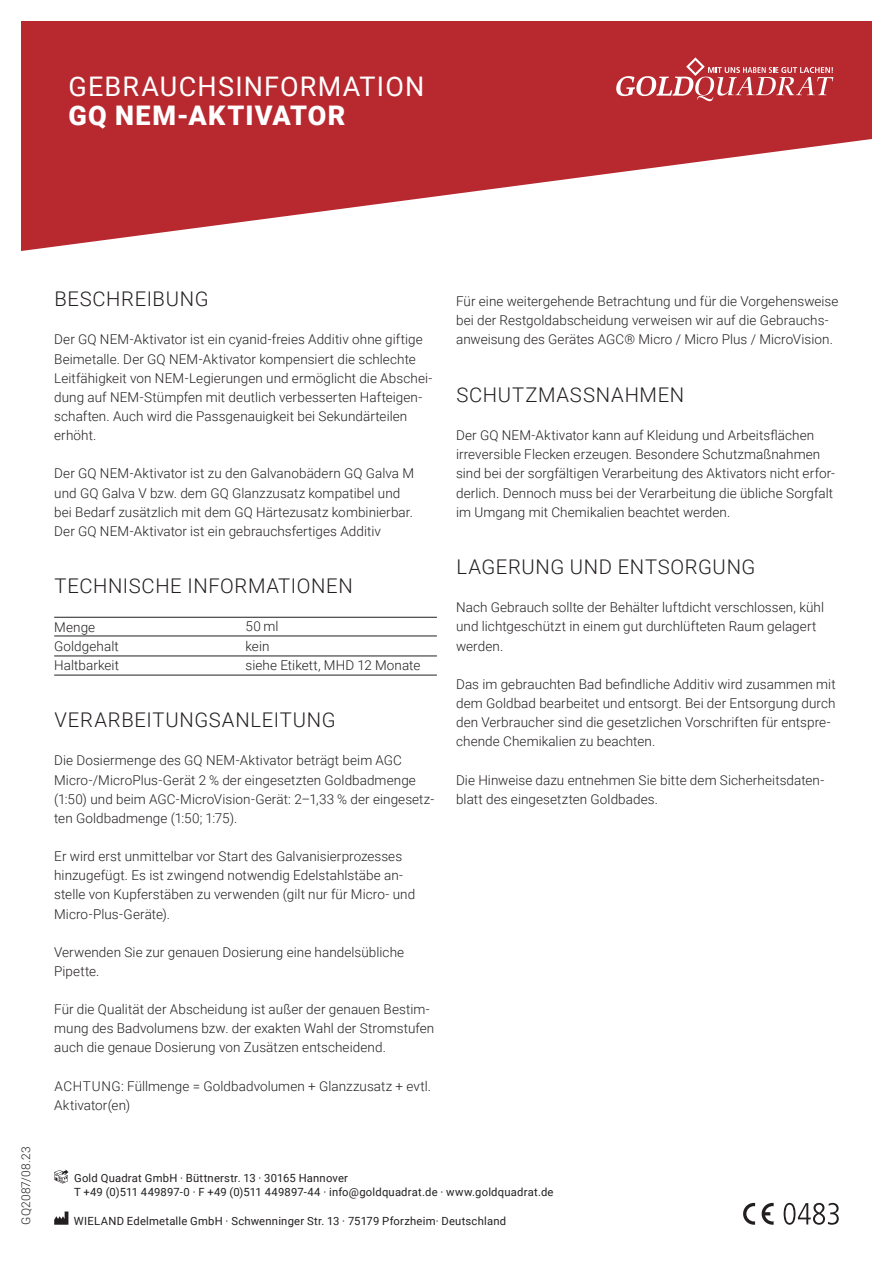
<style>
.page{position:relative;width:893px;height:1263px;background:#fff}
.page>*{position:absolute;margin:0;border:0;box-sizing:border-box;transform-origin:0 0}
.t1{font:27px "Roboto";letter-spacing:.045em;color:#fff}
.t2{font:900 27px "Roboto";letter-spacing:.045em;color:#fff}
.t3{font:300 20.25px "Roboto";letter-spacing:.03em;color:#231f20}
.t4{font:300 13.5px/19.2px "Roboto";letter-spacing:.005em;color:#231f20}
.t5{font:300 12px "Roboto";letter-spacing:.015em;color:#231f20}
.t6{font:11.25px/13.5px "Roboto";letter-spacing:.02em;color:#231f20}
</style>
<div class="page">
<svg style="left:743px;top:1203px;width:12px;height:22px"></svg>
<svg style="left:762px;top:1203px;width:12px;height:22px"></svg>
<svg style="left:784px;top:1203px;width:55px;height:22px"></svg>
<svg style="left:54px;top:1169px;width:14px;height:14px"></svg>
<svg style="left:54px;top:1211px;width:14px;height:14px"></svg>
<div style="left:21px;top:21px;width:851px;height:249px;background:#b8282f"></div>
<svg style="left:21px;top:139px;width:851px;height:131px;fill:#fff"></svg>
<hr style="left:54px;top:617px;width:383px;height:1px;background:#231f20">
<hr style="left:54px;top:656px;width:383px;height:1px;background:#231f20">
<hr style="left:54px;top:675px;width:383px;height:1px;background:#231f20">
<hr style="left:54px;top:636px;width:383px;height:1px;background:#231f20">
<svg style="left:616px;top:57px;width:217px;height:44px"></svg>
<h1 class="t1" style="left:69px;top:67px;width:357px">GEBRAUCHSINFORMATION</h1>
<h1 class="t2" style="left:69px;top:97px;width:278px">GQ NEM-AKTIVATOR</h1>
<p class="t5" style="left:18px;top:1225px;width:80px;rotate:-90deg">GQ2087/08.23</p>
<h2 class="t3" style="left:55px;top:285px;width:155px">BESCHREIBUNG</h2>
<p class="t4" style="left:54px;top:330px;width:380px">Der GQ NEM-Aktivator ist ein cyanid-freies Additiv ohne giftige Beimetalle. Der GQ NEM-Aktivator kompensiert die schlechte Leitfähigkeit von NEM-Legierungen und ermöglicht die Abschei&shy;dung auf NEM-Stümpfen mit deutlich verbesserten Hafteigen&shy;schaften. Auch wird die Passgenauigkeit bei Sekundärteilen erhöht.</p>
<p class="t4" style="left:54px;top:463px;width:361px">Der GQ NEM-Aktivator ist zu den Galvanobädern GQ Galva M und GQ Galva V bzw. dem GQ Glanzzusatz kompatibel und bei Bedarf zusätzlich mit dem GQ Härtezusatz kombinierbar.<br>Der GQ NEM-Aktivator ist ein gebrauchsfertiges Additiv</p>
<h2 class="t3" style="left:55px;top:572px;width:300px">TECHNISCHE INFORMATIONEN</h2>
<p class="t4" style="left:54px;top:617px;width:66px">Menge<br>Goldgehalt<br>Haltbarkeit</p>
<p class="t4" style="left:246px;top:617px;width:176px">50 ml<br>kein<br>siehe Etikett, MHD 12 Monate</p>
<h2 class="t3" style="left:55px;top:706px;width:283px">VERARBEITUNGSANLEITUNG</h2>
<p class="t4" style="left:54px;top:750px;width:382px">Die Dosiermenge des GQ NEM-Aktivator beträgt beim AGC Micro-/MicroPlus-Gerät 2 % der eingesetzten Goldbadmenge (1:50) und beim AGC-MicroVision-Gerät: 2–1,33 % der eingesetz&shy;ten Goldbadmenge (1:50; 1:75).</p>
<p class="t4" style="left:54px;top:846px;width:362px">Er wird erst unmittelbar vor Start des Galvanisierprozesses hinzugefügt. Es ist zwingend notwendig Edelstahlstäbe an&shy;stelle von Kupferstäben zu verwenden (gilt nur für Micro- und Micro-Plus-Geräte).</p>
<p class="t4" style="left:54px;top:942px;width:351px">Verwenden Sie zur genauen Dosierung eine handelsübliche<br>Pipette.</p>
<p class="t4" style="left:54px;top:999px;width:382px">Für die Qualität der Abscheidung ist außer der genauen Bestim&shy;mung des Badvolumens bzw. der exakten Wahl der Stromstufen auch die genaue Dosierung von Zusätzen entscheidend.</p>
<p class="t4" style="left:54px;top:1076px;width:378px">ACHTUNG: Füllmenge = Goldbadvolumen + Glanzzusatz + evtl.<br>Aktivator(en)</p>
<p class="t4" style="left:456px;top:291px;width:384px">Für eine weitergehende Betrachtung und für die Vorgehensweise bei der Restgoldabscheidung verweisen wir auf die Gebrauchs&shy;anweisung des Gerätes AGC® Micro / Micro Plus / MicroVision.</p>
<h2 class="t3" style="left:456px;top:380px;width:229px">SCHUTZMASSNAHMEN</h2>
<p class="t4" style="left:456px;top:425px;width:380px">Der GQ NEM-Aktivator kann auf Kleidung und Arbeitsflächen irreversible Flecken erzeugen. Besondere Schutzmaßnahmen sind bei der sorgfältigen Verarbeitung des Aktivators nicht erfor&shy;derlich. Dennoch muss bei der Verarbeitung die übliche Sorgfalt im Umgang mit Chemikalien beachtet werden.</p>
<h2 class="t3" style="left:456px;top:553px;width:301px">LAGERUNG UND ENTSORGUNG</h2>
<p class="t4" style="left:456px;top:597px;width:369px">Nach Gebrauch sollte der Behälter luftdicht verschlossen, kühl und lichtgeschützt in einem gut durchlüfteten Raum gelagert werden.</p>
<p class="t4" style="left:456px;top:674px;width:381px">Das im gebrauchten Bad befindliche Additiv wird zusammen mit dem Goldbad bearbeitet und entsorgt. Bei der Entsorgung durch den Verbraucher sind die gesetzlichen Vorschriften für entspre&shy;chende Chemikalien zu beachten.</p>
<p class="t4" style="left:456px;top:770px;width:370px">Die Hinweise dazu entnehmen Sie bitte dem Sicherheitsdaten&shy;blatt des eingesetzten Goldbades.</p>
<p class="t6" style="left:74px;top:1171px;width:481px">Gold Quadrat GmbH · Büttnerstr. 13 · 30165 Hannover<br>T +49 (0)511 449897-0 · F +49 (0)511 449897-44 · info@goldquadrat.de · www.goldquadrat.de</p>
<p class="t6" style="left:74px;top:1213px;width:434px">WIELAND Edelmetalle GmbH · Schwenninger Str. 13 · 75179 Pforzheim· Deutschland</p>
</div>
